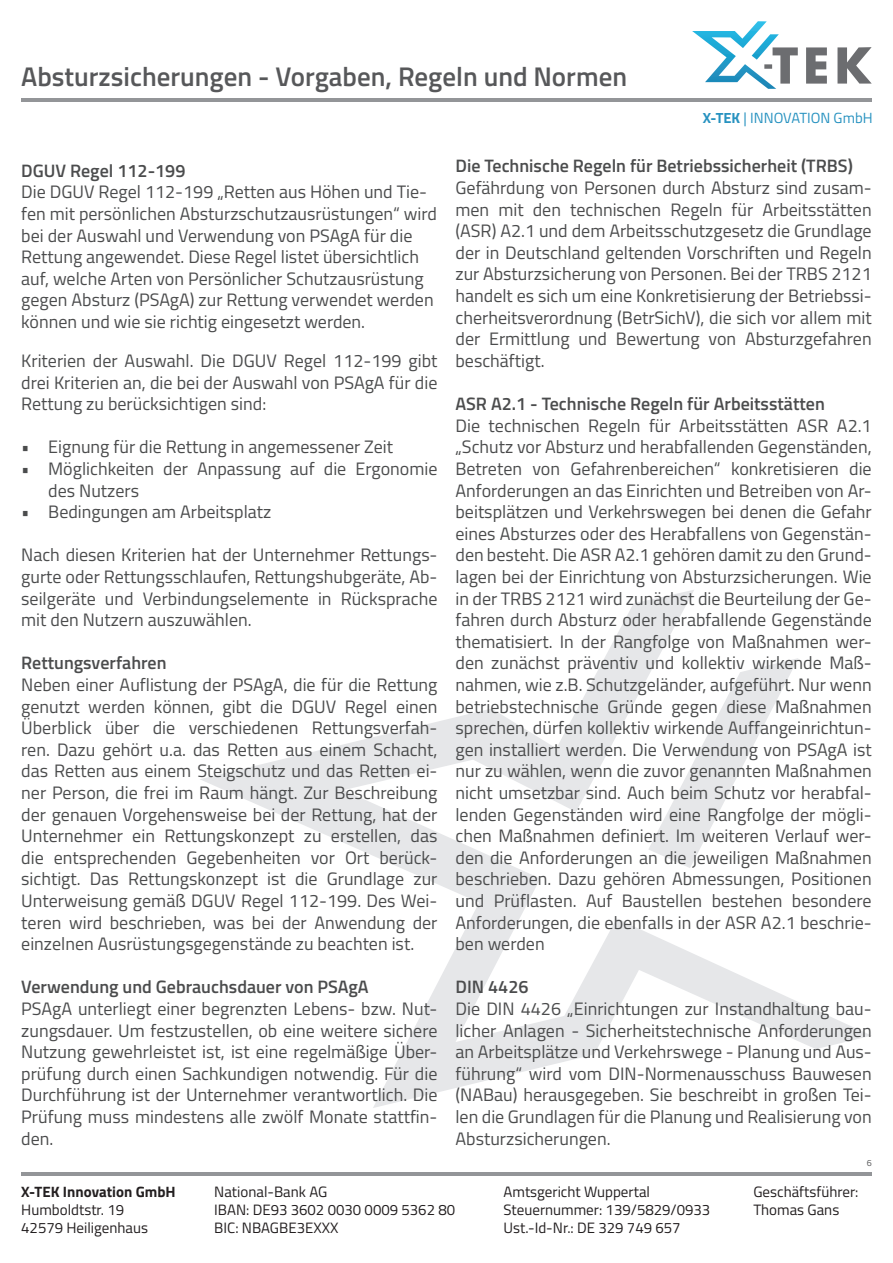
<style>
.page{position:relative;width:893px;height:1263px;background:#fff}
.page>*{position:absolute;margin:0;border:0;box-sizing:border-box;transform-origin:0 0}
.Überschrift_Kopfzeil{font:600 27px "Titillium Web";color:#57585a}
.Text{font:18px/21.6px "Titillium Web";color:#4b4c4d;text-align:justify}
.Teaser_Alleine{font:18px/21.6px "Titillium Web";color:#4b4c4d}
.Teaser_Alleine-2{font:600 18px "Titillium Web";color:#4b4c4d}
.t1{font:15px/18px "Titillium Web";color:#231f20}
.t2{font:700 15px "Titillium Web";color:#231f20}
.t3{font:14.7px "Titillium Web";color:#2792c0}
.t4{font:9px "Titillium Web";color:#57585a}
.s1{font-weight:700}
.s2{font-weight:600}
</style>
<div class="page">
<hr style="left:21px;top:1172px;width:851px;height:4px;background:#939598">
<svg style="left:692px;top:21px;width:180px;height:68px"></svg>
<hr style="left:21px;top:98px;width:851px;height:3px;background:#939598">
<svg style="left:200px;top:590px;width:671px;height:518px"></svg>
<p class="Überschrift_Kopfzeil" style="left:21px;top:56px;width:607px">Absturzsicherungen - Vorgaben, Regeln und Normen</p>
<p class="t3" style="left:703px;top:107px;width:171px"><span class="s1">X-TEK</span> | INNOVATION GmbH</p>
<p class="Teaser_Alleine" style="left:21px;top:159px;width:417px"><span class="s2">DGUV Regel 112-199<br></span>Die DGUV Regel 112-199 „Retten aus Höhen und Tie&shy;fen mit persönlichen Absturzschutzausrüstungen“ wird bei der Auswahl und Verwendung von PSAgA für die Rettung angewendet. Diese Regel listet übersichtlich auf, welche Arten von Persönlicher Schutzausrüstung gegen Absturz (PSAgA) zur Rettung verwendet werden können und wie sie richtig eingesetzt werden.</p>
<p class="Text" style="left:21px;top:349px;width:418px">Kriterien der Auswahl. Die DGUV Regel 112-199 gibt drei Kriterien an, die bei der Auswahl von PSAgA für die Rettung zu berücksichtigen sind:</p>
<p class="Text" style="left:21px;top:435px;width:373px">• Eignung für die Rettung in angemessener Zeit</p>
<p class="Text" style="left:48px;top:457px;width:391px;text-indent:-27px">• Möglichkeiten der Anpassung auf die Ergonomie des Nutzers</p>
<p class="Text" style="left:21px;top:500px;width:252px">• Bedingungen am Arbeitsplatz</p>
<p class="Text" style="left:21px;top:543px;width:418px">Nach diesen Kriterien hat der Unternehmer Rettungs&shy;gurte oder Rettungsschlaufen, Rettungshubgeräte, Ab&shy;seilgeräte und Verbindungselemente in Rücksprache mit den Nutzern auszuwählen.</p>
<p class="Teaser_Alleine-2" style="left:21px;top:649px;width:147px">Rettungsverfahren</p>
<p class="Text" style="left:21px;top:673px;width:418px">Neben einer Auflistung der PSAgA, die für die Rettung genutzt werden können, gibt die DGUV Regel einen Überblick über die verschiedenen Rettungsverfah&shy;ren. Dazu gehört u.a. das Retten aus einem Schacht, das Retten aus einem Steigschutz und das Retten ei&shy;ner Person, die frei im Raum hängt. Zur Beschreibung der genauen Vorgehensweise bei der Rettung, hat der Unternehmer ein Rettungskonzept zu erstellen, das die entsprechenden Gegebenheiten vor Ort berück&shy;sichtigt. Das Rettungskonzept ist die Grundlage zur Unterweisung gemäß DGUV Regel 112-199. Des Wei&shy;teren wird beschrieben, was bei der Anwendung der einzelnen Ausrüstungsgegenstände zu beachten ist.</p>
<p class="Teaser_Alleine-2" style="left:21px;top:973px;width:349px">Verwendung und Gebrauchsdauer von PSAgA</p>
<p class="Text" style="left:21px;top:997px;width:418px">PSAgA unterliegt einer begrenzten Lebens- bzw. Nut&shy;zungsdauer. Um festzustellen, ob eine weitere sichere Nutzung gewehrleistet ist, ist eine regelmäßige Über&shy;prüfung durch einen Sachkundigen notwendig. Für die Durchführung ist der Unternehmer verantwortlich. Die Prüfung muss mindestens alle zwölf Monate stattfin&shy;den.</p>
<p class="Teaser_Alleine-2" style="left:455px;top:153px;width:399px">Die Technische Regeln für Betriebssicherheit (TRBS)</p>
<p class="Text" style="left:455px;top:176px;width:418px">Gefährdung von Personen durch Absturz sind zusam&shy;men mit den technischen Regeln für Arbeitsstätten (ASR) A2.1 und dem Arbeitsschutzgesetz die Grundlage der in Deutschland geltenden Vorschriften und Regeln zur Absturzsicherung von Personen. Bei der TRBS 2121 handelt es sich um eine Konkretisierung der Betriebssi&shy;cherheitsverordnung (BetrSichV), die sich vor allem mit der Ermittlung und Bewertung von Absturzgefahren beschäftigt.</p>
<p class="Teaser_Alleine-2" style="left:455px;top:390px;width:371px">ASR A2.1 - Technische Regeln für Arbeitsstätten</p>
<p class="Text" style="left:455px;top:414px;width:418px">Die technischen Regeln für Arbeitsstätten ASR A2.1 „Schutz vor Absturz und herabfallenden Gegenständen, Betreten von Gefahrenbereichen“ konkretisieren die Anforderungen an das Einrichten und Betreiben von Ar&shy;beitsplätzen und Verkehrswegen bei denen die Gefahr eines Absturzes oder des Herabfallens von Gegenstän&shy;den besteht. Die ASR A2.1 gehören damit zu den Grund&shy;lagen bei der Einrichtung von Absturzsicherungen. Wie in der TRBS 2121 wird zunächst die Beurteilung der Ge&shy;fahren durch Absturz oder herabfallende Gegenstände thematisiert. In der Rangfolge von Maßnahmen wer&shy;den zunächst präventiv und kollektiv wirkende Maß&shy;nahmen, wie z.B. Schutzgeländer, aufgeführt. Nur wenn betriebstechnische Gründe gegen diese Maßnahmen sprechen, dürfen kollektiv wirkende Auffangeinrichtun&shy;gen installiert werden. Die Verwendung von PSAgA ist nur zu wählen, wenn die zuvor genannten Maßnahmen nicht umsetzbar sind. Auch beim Schutz vor herabfal&shy;lenden Gegenständen wird eine Rangfolge der mögli&shy;chen Maßnahmen definiert. Im weiteren Verlauf wer&shy;den die Anforderungen an die jeweiligen Maßnahmen beschrieben. Dazu gehören Abmessungen, Positionen und Prüflasten. Auf Baustellen bestehen besondere Anforderungen, die ebenfalls in der ASR A2.1 beschrie&shy;ben werden</p>
<p class="Teaser_Alleine-2" style="left:455px;top:973px;width:75px">DIN 4426</p>
<p class="Text" style="left:455px;top:997px;width:418px">Die DIN 4426 „Einrichtungen zur Instandhaltung bau&shy;licher Anlagen - Sicherheitstechnische Anforderungen an Arbeitsplätze und Verkehrswege - Planung und Aus&shy;führung“ wird vom DIN-Normenausschuss Bauwesen (NABau) herausgegeben. Sie beschreibt in großen Tei&shy;len die Grundlagen für die Planung und Realisierung von Absturzsicherungen.</p>
<p class="t4" style="left:867px;top:1156px;width:7px">6</p>
<p class="t2" style="left:21px;top:1180px;width:156px">X-TEK Innovation GmbH</p>
<p class="t1" style="left:21px;top:1200px;width:128px">Humboldtstr. 19<br>42579 Heiligenhaus</p>
<p class="t1" style="left:214px;top:1182px;width:242px">National-Bank AG<br>IBAN: DE93 3602 0030 0009 5362 80<br>BIC: NBAGBE3EXXX</p>
<p class="t1" style="left:504px;top:1182px;width:208px">Amtsgericht Wuppertal<br>Steuernummer: 139/5829/0933<br>Ust.-Id-Nr.: DE 329 749 657</p>
<p class="t1" style="left:753px;top:1182px;width:107px">Geschäftsführer:<br>Thomas Gans</p>
</div>
